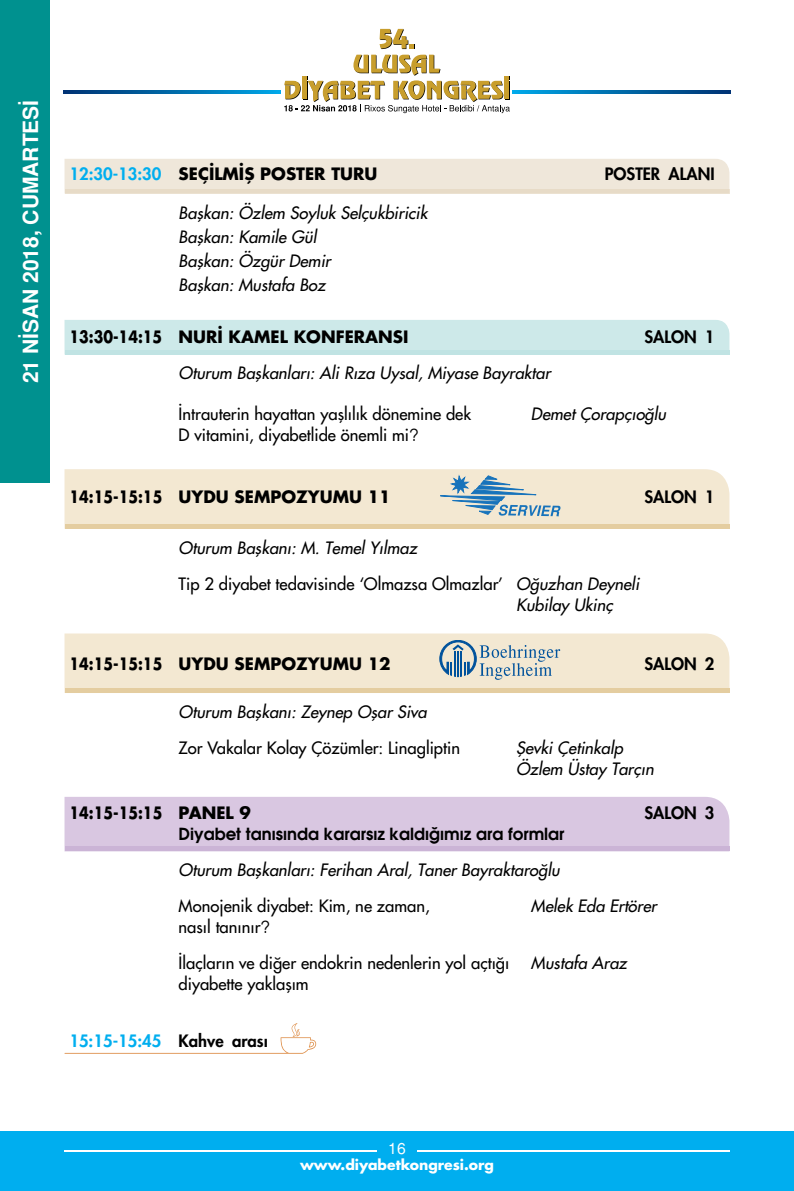
<style>
.page{position:relative;width:794px;height:1191px;background:#fff}
.page>*{position:absolute;margin:0;border:0;box-sizing:border-box;transform-origin:0 0}
.t1{font:700 21px "Helvetica Tr";color:#fff}
.t2{font:16.62px/24.2px "Futura Italic Tr";color:#000}
.t3{font:16.62px/35.9px "Futura Normal Tr";color:#000}
.t4{font:16.62px "Futura Bold Tr";color:#000;scale:.85 1}
.t5{font:16.62px "Avant Garde Bold Tr";color:#000}
.t6{font:16.62px "Futura Heavy Tr";color:#00aeef}
.t7{font:16.62px "Futura Bold Tr";color:#000}
.t8{font:16.62px "Futura Heavy Tr";color:#000}
.t9{font:15.75px "Helvetica Normal Tr";color:#fff}
.t10{font:14px "Futura Bold Tr";color:#fff}
.s1{font-family:"Futura Bold Tr";color:#000}
.s2{font-family:"Avant Garde Tr"}
.s3{font-family:"Futura Italic Tr"}
.s4{color:#000}
</style>
<div class="page">
<div style="left:0;top:0;width:50px;height:483px;background:#00918f"></div>
<div style="left:0;top:1131px;width:794px;height:60px;background:#00aeef"></div>
<hr style="left:417px;top:1149px;width:313px;height:2px;background:#fff">
<hr style="left:64px;top:1149px;width:312px;height:2px;background:#fff">
<svg style="left:64px;top:90px;width:217px;height:3px"></svg>
<svg style="left:512px;top:90px;width:218px;height:3px"></svg>
<svg style="left:379px;top:29px;width:35px;height:20px"></svg>
<svg style="left:284px;top:55px;width:226px;height:58px"></svg>
<div style="left:64px;top:469px;width:665px;height:55px;background:#f3e8d2"></div>
<div style="left:64px;top:524px;width:665px;height:5px;background:#e4cda0"></div>
<div style="left:64px;top:633px;width:665px;height:55px;background:#f3e8d2"></div>
<div style="left:64px;top:688px;width:665px;height:5px;background:#e4cda0"></div>
<div style="left:64px;top:159px;width:665px;height:30px;background:#efe7da"></div>
<hr style="left:64px;top:189px;width:665px;height:4px;background:#e7dbc7">
<div style="left:64px;top:797px;width:665px;height:49px;background:#d9c7e1"></div>
<div style="left:64px;top:846px;width:665px;height:5px;background:#cbb4d6"></div>
<svg style="left:65px;top:1023px;width:251px;height:30px"></svg>
<div style="left:64px;top:320px;width:665px;height:30px;background:#cde9e9"></div>
<hr style="left:64px;top:350px;width:665px;height:4px;background:#c0e3e3">
<svg style="left:440px;top:640px;width:120px;height:40px;background:#bdc7c6"></svg>
<svg style="left:430px;top:475px;width:130px;height:41px;background:#bbcacc"></svg>
<p class="t1" style="left:18px;top:383px;width:285px;rotate:-90deg">21 NİSAN 2018, CUMARTESİ</p>
<p class="t6" style="left:69px;top:162px;width:130px">12:30-13:30 <span class="s1">SEÇILMIŞ</span></p>
<p class="t7" style="left:260px;top:162px;width:23px">POSTER</p>
<p class="t7" style="left:331px;top:162px;width:22px">TURU</p>
<p class="t8" style="left:605px;top:162px;width:20px">Poster</p>
<p class="t8" style="left:668px;top:162px;width:21px">Alanı</p>
<p class="t2" style="left:179px;top:200px;width:250px">Başkan: Özlem Soyluk Selçukbiricik<br>Başkan: Kamile Gül<br>Başkan: Özgür Demir<br>Başkan: Mustafa Boz</p>
<p class="t4" style="left:69px;top:325px;width:400px">13:30-14:15 NURİ KAMEL KONFERANSI</p>
<p class="t8" style="left:644px;top:326px;width:72px">SALON 1</p>
<p class="t2" style="left:179px;top:361px;width:373px">Oturum Başkanları: Ali Rıza Uysal, Miyase Bayraktar</p>
<p class="t3" style="left:179px;top:396px;width:294px">İntrauterin hayattan yaşlılık dönemine dek</p>
<p class="t2" style="left:531px;top:402px;width:137px">Demet Çorapçıoğlu</p>
<p class="t3" style="left:179px;top:417px;width:242px">D vitamini, diyabetlide önemli mi<span class="s2">?</span></p>
<p class="t4" style="left:69px;top:485px;width:159px">14:15-15:15 UYDU</p>
<p class="t7" style="left:235px;top:485px;width:14px">SEMPOZYUM</p>
<p class="t7" style="left:349px;top:485px;width:43px">U 11</p>
<p class="t8" style="left:644px;top:486px;width:72px">SALON 1</p>
<p class="t2" style="left:179px;top:535px;width:240px">Oturum Başkanı: M. Temel Yılmaz</p>
<p class="t3" style="left:179px;top:565px;width:462px">Tip 2 diyabet tedavisinde ‘Olmazsa Olmazlar’ <span class="s3">Oğuzhan Deyneli</span></p>
<p class="t2" style="left:516px;top:592px;width:98px">Kubilay Ukinç</p>
<p class="t4" style="left:69px;top:652px;width:159px">14:15-15:15 UYDU</p>
<p class="t7" style="left:235px;top:652px;width:14px">SEMPOZYUM</p>
<p class="t7" style="left:349px;top:652px;width:43px">U 12</p>
<p class="t8" style="left:644px;top:652px;width:72px">SALON 2</p>
<p class="t2" style="left:179px;top:700px;width:250px">Oturum Başkanı: Zeynep Oşar Siva</p>
<p class="t3" style="left:179px;top:730px;width:283px">Zor Vakalar Kolay Çözümler: Linagliptin</p>
<p class="t2" style="left:516px;top:737px;width:139px;line-height:21px">Şevki Çetinkalp<br>Özlem Üstay Tarçın</p>
<p class="t4" style="left:69px;top:801px;width:155px">14:15-15:15 PANEL</p>
<p class="t7" style="left:239px;top:801px;width:13px">9</p>
<p class="t8" style="left:644px;top:802px;width:72px">SALON 3</p>
<p class="t5" style="left:179px;top:823px;width:387px">Diyabet tanısında kararsız kaldığımız ara formlar</p>
<p class="t2" style="left:179px;top:858px;width:382px">Oturum Başkanları: Ferihan Aral, Taner Bayraktaroğlu</p>
<p class="t3" style="left:179px;top:888px;width:253px">Monojenik diyabet: Kim, ne zaman,</p>
<p class="t2" style="left:531px;top:894px;width:127px">Melek Eda Ertörer</p>
<p class="t3" style="left:179px;top:909px;width:332px">nasıl tanınır<span class="s2">?<br></span>İlaçların ve diğer endokrin nedenlerin yol açtığı</p>
<p class="t2" style="left:531px;top:950px;width:97px">Mustafa Araz</p>
<p class="t3" style="left:179px;top:966px;width:132px">diyabette yaklaşım</p>
<p class="t6" style="left:69px;top:1029px;width:200px">15:15-15:45 <span class="s4">Kahve arası</span></p>
<p class="t9" style="left:388px;top:1138px;width:19px">16</p>
<p class="t10" style="left:300px;top:1155px;width:195px">WWW.DIYABETKONGRESI.ORG</p>
</div>
